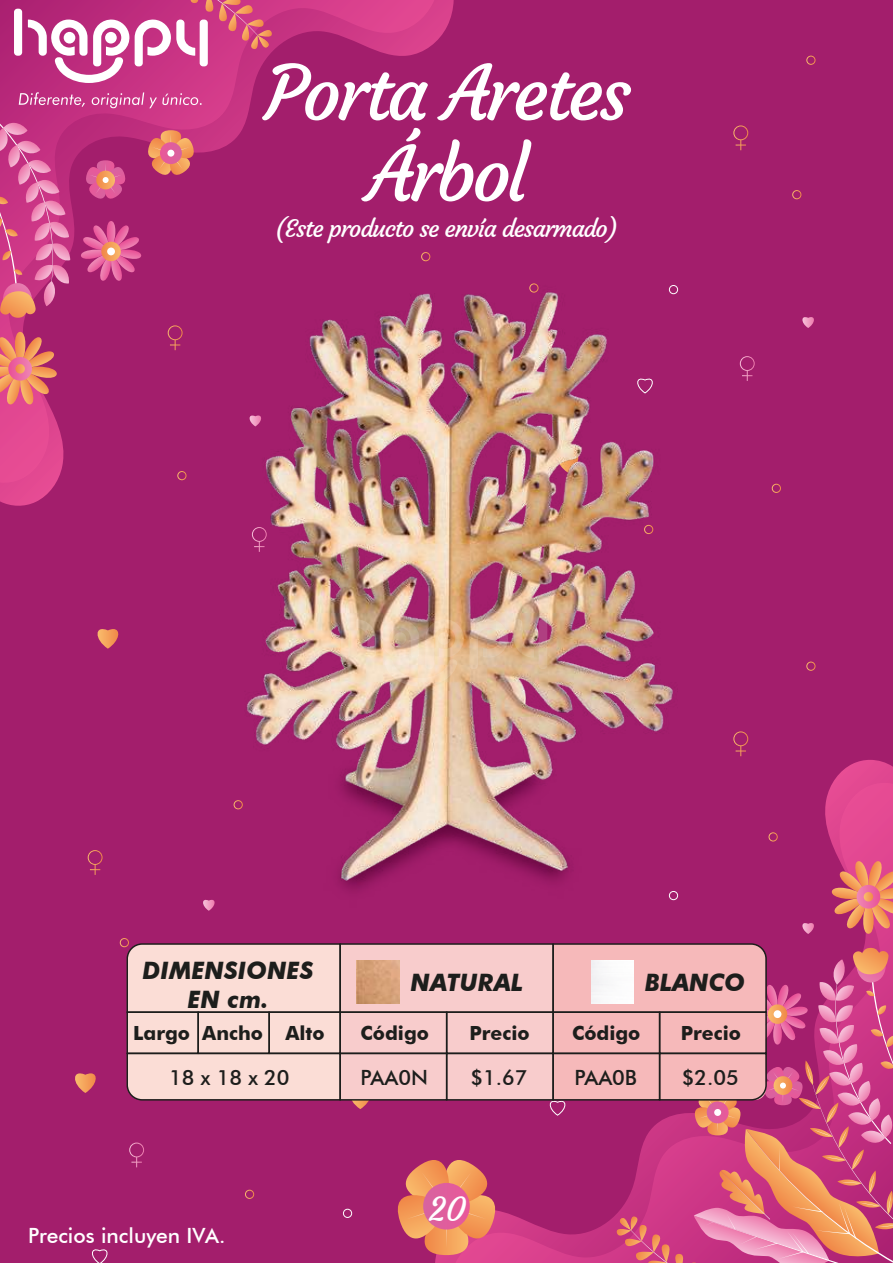
<style>
.page{position:relative;width:893px;height:1263px;background:#a31e6c}
.page>*{position:absolute;margin:0;border:0;box-sizing:border-box;transform-origin:0 0}
.t1{font:75px/81px "Courgette";letter-spacing:-.05em;color:#fff;text-align:center}
.t2{font:33px "Courgette";color:#fff}
.t3{font:24px "Courgette";letter-spacing:-.05em;color:#fff}
.t4{font:italic 700 24px/28.8px "Futura BT";color:#1d1e1c;text-align:center}
.t5{font:500 21px "Futura BT";color:#1d1e1c}
.t6{font:500 21px "Futura BT";color:#fff}
.t7{font:700 19.5px "Futura BT";color:#1d1e1c}
</style>
<div class="page">
<svg style="left:733px;top:125px;width:15px;height:25px"></svg>
<svg style="left:740px;top:356px;width:15px;height:25px"></svg>
<div style="left:806px;top:56px;width:9px;height:9px;border:1px solid #fff;border-radius:50%"></div>
<div style="left:792px;top:190px;width:9px;height:9px;border:1px solid #fff;border-radius:50%"></div>
<div style="left:772px;top:484px;width:9px;height:9px;border:1px solid #fff;border-radius:50%"></div>
<svg style="left:97px;top:629px;width:22px;height:20px"></svg>
<svg style="left:802px;top:317px;width:12px;height:11px"></svg>
<svg style="left:733px;top:731px;width:15px;height:25px"></svg>
<svg style="left:88px;top:850px;width:15px;height:25px"></svg>
<svg style="left:129px;top:1142px;width:15px;height:25px"></svg>
<div style="left:806px;top:662px;width:9px;height:9px;border:1px solid #fff;border-radius:50%"></div>
<div style="left:120px;top:938px;width:9px;height:9px;border:1px solid #fff;border-radius:50%"></div>
<div style="left:245px;top:1190px;width:9px;height:9px;border:1px solid #fff;border-radius:50%"></div>
<div style="left:343px;top:1209px;width:9px;height:9px;border:1px solid #fff;border-radius:50%"></div>
<svg style="left:75px;top:1073px;width:21px;height:20px"></svg>
<svg style="left:203px;top:899px;width:12px;height:12px"></svg>
<svg style="left:92px;top:1249px;width:16px;height:14px"></svg>
<svg style="left:435px;top:760px;width:458px;height:503px"></svg>
<svg style="left:455px;top:783px;width:438px;height:480px"></svg>
<svg style="left:831px;top:861px;width:62px;height:73px"></svg>
<svg style="left:0;top:0;width:454px;height:506px"></svg>
<svg style="left:0;top:0;width:434px;height:483px"></svg>
<svg style="left:84px;top:160px;width:44px;height:42px"></svg>
<svg style="left:145px;top:130px;width:52px;height:49px"></svg>
<svg style="left:160px;top:142px;width:22px;height:22px"></svg>
<div style="left:167px;top:150px;width:7px;height:7px;background:#fff;border-radius:50%"></div>
<svg style="left:0;top:332px;width:57px;height:74px"></svg>
<svg style="left:80px;top:221px;width:62px;height:61px"></svg>
<svg style="left:101px;top:242px;width:20px;height:19px"></svg>
<div style="left:107px;top:248px;width:8px;height:7px;background:#fff;border-radius:50%"></div>
<svg style="left:0;top:122px;width:70px;height:196px;background:#d1528e"></svg>
<div style="left:14px;top:9px;width:8px;height:47px;background:#fff;border-radius:3px"></div>
<svg style="left:28px;top:0;width:245px;height:83px;background:#d05d98"></svg>
<div style="left:64px;top:32px;width:11px;height:12px;background:#fff;border-radius:50%"></div>
<div style="left:105px;top:32px;width:12px;height:12px;background:#fff;border-radius:50%"></div>
<svg style="left:19px;top:92px;width:66px;height:15px"></svg>
<svg style="left:92px;top:92px;width:110px;height:16px;background:#d35699"></svg>
<div style="left:340px;top:944px;width:213px;height:156px;background:#f8cccc"></div>
<div style="left:339px;top:943px;width:215px;height:70px;border:2px solid #1d1e1c"></div>
<div style="left:339px;top:1011px;width:108px;height:43px;border:2px solid #1d1e1c"></div>
<div style="left:446px;top:1011px;width:108px;height:43px;border:2px solid #1d1e1c"></div>
<svg style="left:126px;top:942px;width:248px;height:167px"></svg>
<div style="left:339px;top:1053px;width:108px;height:47px;border:2px solid #1d1e1c"></div>
<div style="left:446px;top:1053px;width:108px;height:47px;border:2px solid #1d1e1c"></div>
<svg style="left:548px;top:942px;width:345px;height:321px"></svg>
<div style="left:591px;top:961px;width:43px;height:42px;background:#fafafb"></div>
<img style="left:357px;top:961px;width:42px;height:42px">
<img style="left:435px;top:921px;width:182px;height:19px">
<img style="left:228px;top:251px;width:475px;height:670px">
<svg style="left:397px;top:1160px;width:102px;height:95px"></svg>
<div style="left:423px;top:1183px;width:47px;height:46px;background:#e05e9c;border-radius:23px"></div>
<svg style="left:341px;top:608px;width:9px;height:50px"></svg>
<svg style="left:539px;top:619px;width:8px;height:50px"></svg>
<img style="left:356px;top:618px;width:178px;height:69px">
<svg style="left:394px;top:632px;width:12px;height:13px"></svg>
<svg style="left:438px;top:632px;width:12px;height:13px"></svg>
<h1 class="t1" style="left:265px;top:53px;width:368px">Porta Aretes<br>Árbol</h1>
<p class="t3" style="left:275px;top:214px;width:345px">(Este producto se envía desarmado)</p>
<p class="t4" style="left:142px;top:956px;width:173px">DIMENSIONES<br>EN cm.</p>
<p class="t4" style="left:411px;top:967px;width:114px">NATURAL</p>
<p class="t4" style="left:645px;top:967px;width:102px">BLANCO</p>
<p class="t7" style="left:133px;top:1021px;width:193px">Largo Ancho Alto</p>
<p class="t7" style="left:361px;top:1021px;width:70px">Código</p>
<p class="t7" style="left:469px;top:1021px;width:62px">Precio</p>
<p class="t7" style="left:572px;top:1021px;width:70px">Código</p>
<p class="t7" style="left:681px;top:1021px;width:62px">Precio</p>
<p class="t5" style="left:169px;top:1064px;width:122px">18 x 18 x 20</p>
<p class="t5" style="left:361px;top:1064px;width:69px">PAA0N</p>
<p class="t5" style="left:470px;top:1064px;width:59px">$1.67</p>
<p class="t5" style="left:574px;top:1064px;width:64px">PAA0B</p>
<p class="t5" style="left:682px;top:1064px;width:59px">$2.05</p>
<p class="t6" style="left:28px;top:1223px;width:199px">Precios incluyen IVA.</p>
<h2 class="t2" style="left:428px;top:1188px;width:39px">20</h2>
</div>
